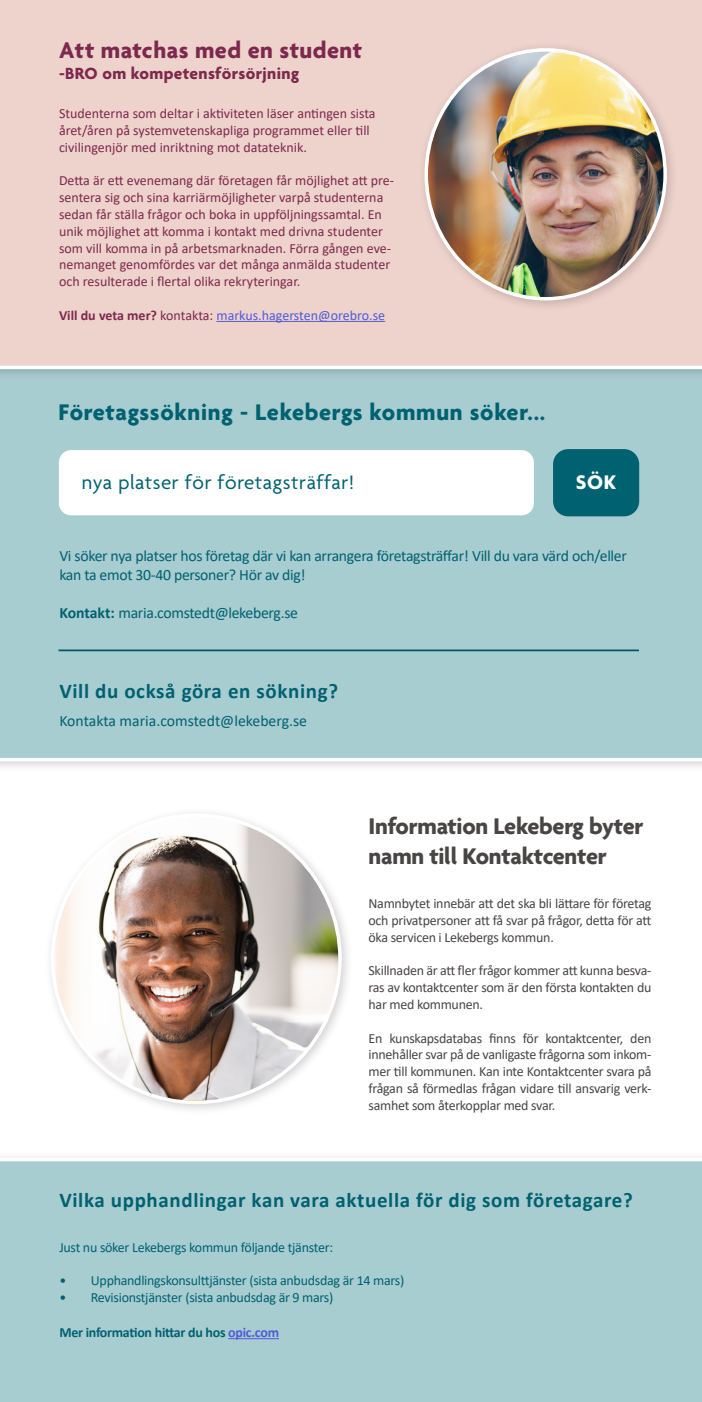
<style>
.page{position:relative;width:702px;height:1402px;background:#fff}
.page>*{position:absolute;margin:0;border:0;box-sizing:border-box;transform-origin:0 0}
.t1{font:700 24.5px/29.4px "Agenda";letter-spacing:-.01em;color:#494545}
.t2{font:700 24.5px "Agenda";letter-spacing:.03em;color:#006170}
.t3{font:700 24.5px "Agenda";letter-spacing:.02em;color:#7d294d}
.t4{font:700 21.35px "Agenda";color:#fff}
.t5{font:700 21px "Calibri";letter-spacing:.03em;color:#006170}
.t6{font:21px "Agenda";letter-spacing:.03em;color:#006170}
.t7{font:700 17.5px "Agenda";letter-spacing:.02em;color:#7d294d}
.t8{font:15.75px/18.9px "Calibri";letter-spacing:-.02em;color:#006170}
.t9{font:15.75px "Calibri";color:#006170}
.t10{font:14px/16.8px "Calibri";color:#7d294d}
.t11{font:14px/16.8px "Calibri";letter-spacing:-.02em;color:#494545;text-align:justify}
.t12{font:14px "Calibri";letter-spacing:-.02em;color:#006170}
.t13{font:14px "Calibri";color:#4f5cd6}
.t14{font:700 14px "Calibri";letter-spacing:-.02em;color:#006170}
.s1{font-weight:700;color:#7d294d}
.s2{color:#7d294d}
.s3{font-weight:700}
.s4{color:#4f5cd6}
</style>
<div class="page">
<div style="left:0;top:344px;width:702px;height:429px;background:#000;opacity:.18"></div>
<div style="left:0;top:381px;width:702px;height:380px;background:#a8cdd1"></div>
<div style="left:59px;top:450px;width:475px;height:65px;background:#fff;border-radius:12px"></div>
<div style="left:553px;top:449px;width:86px;height:67px;background:#006170;border-radius:15px"></div>
<hr style="left:59px;top:649px;width:580px;height:2px;background:#015767">
<div style="left:0;top:0;width:702px;height:381px;background:#000;opacity:.18"></div>
<div style="left:0;top:0;width:702px;height:369px;background:#eed2cc"></div>
<hr style="left:216px;top:321px;width:169px;height:1px;background:#4f5cd6">
<div style="left:417px;top:41px;width:262px;height:272px;background:#000;opacity:.18"></div>
<img style="left:426px;top:50px;width:239px;height:249px">
<div style="left:5px;top:772px;width:697px;height:372px;background:#fff"></div>
<div style="left:44px;top:806px;width:310px;height:310px;background:#000;opacity:.18"></div>
<img style="left:53px;top:815px;width:287px;height:285px">
<div style="left:0;top:1161px;width:702px;height:241px;background:#a8cdd1"></div>
<hr style="left:228px;top:1338px;width:51px;height:1px;background:#4f5cd6">
<p class="t3" style="left:59px;top:37px;width:305px">Att matchas med en student</p>
<p class="t7" style="left:59px;top:64px;width:242px">-BRO om kompetensförsörjning</p>
<p class="t10" style="left:59px;top:105px;width:318px">Studenterna som deltar i aktiviteten läser antingen sista året/åren på systemvetenskapliga programmet eller till civilingenjör med inriktning mot datateknik.</p>
<p class="t10" style="left:59px;top:172px;width:337px">Detta är ett evenemang där företagen får möjlighet att pre&shy;sentera sig och sina karriärmöjligheter varpå studenterna sedan får ställa frågor och boka in uppföljningssamtal. En unik möjlighet att komma i kontakt med drivna studenter som vill komma in på arbetsmarknaden. Förra gången eve&shy;nemanget genomfördes var det många anmälda studenter och resulterade i flertal olika rekryteringar.</p>
<p class="t13" style="left:59px;top:305px;width:327px"><span class="s1">Vill du veta mer?</span> <span class="s2">kontakta:</span> markus.hagersten@orebro.se</p>
<p class="t2" style="left:59px;top:399px;width:488px">Företagssökning - Lekebergs kommun söker...</p>
<p class="t6" style="left:82px;top:471px;width:274px">nya platser för företagsträffar!</p>
<p class="t4" style="left:576px;top:470px;width:42px">SÖK</p>
<p class="t8" style="left:59px;top:546px;width:569px">Vi söker nya platser hos företag där vi kan arrangera företagsträffar! Vill du vara värd och/eller kan ta emot 30-40 personer? Hör av dig!</p>
<p class="t8" style="left:59px;top:602px;width:240px"><span class="s3">Kontakt:</span> maria.comstedt@lekeberg.se</p>
<p class="t5" style="left:59px;top:676px;width:280px">Vill du också göra en sökning?</p>
<p class="t9" style="left:59px;top:709px;width:249px">Kontakta maria.comstedt@lekeberg.se</p>
<p class="t1" style="left:368px;top:813px;width:276px">Information Lekeberg byter namn till Kontaktcenter</p>
<p class="t11" style="left:368px;top:895px;width:284px">Namnbytet innebär att det ska bli lättare för företag och privatpersoner att få svar på frågor, detta för att öka servicen i Lekebergs kommun.</p>
<p class="t11" style="left:368px;top:962px;width:284px">Skillnaden är att fler frågor kommer att kunna besva&shy;ras av kontaktcenter som är den första kontakten du har med kommunen.</p>
<p class="t11" style="left:368px;top:1029px;width:284px">En kunskapsdatabas finns för kontaktcenter, den innehåller svar på de vanligaste frågorna som inkom&shy;mer till kommunen. Kan inte Kontaktcenter svara på frågan så förmedlas frågan vidare till ansvarig verk&shy;samhet som återkopplar med svar.</p>
<p class="t5" style="left:59px;top:1185px;width:575px">Vilka upphandlingar kan vara aktuella för dig som företagare?</p>
<p class="t12" style="left:59px;top:1237px;width:275px">Just nu söker Lekebergs kommun följande tjänster:</p>
<p class="t12" style="left:59px;top:1271px;width:346px">• Upphandlingskonsulttjänster (sista anbudsdag är 14 mars)</p>
<p class="t12" style="left:59px;top:1287px;width:275px">• Revisionstjänster (sista anbudsdag är 9 mars)</p>
<p class="t14" style="left:59px;top:1322px;width:221px">Mer information hittar du hos <span class="s4">opic.com</span></p>
</div>
